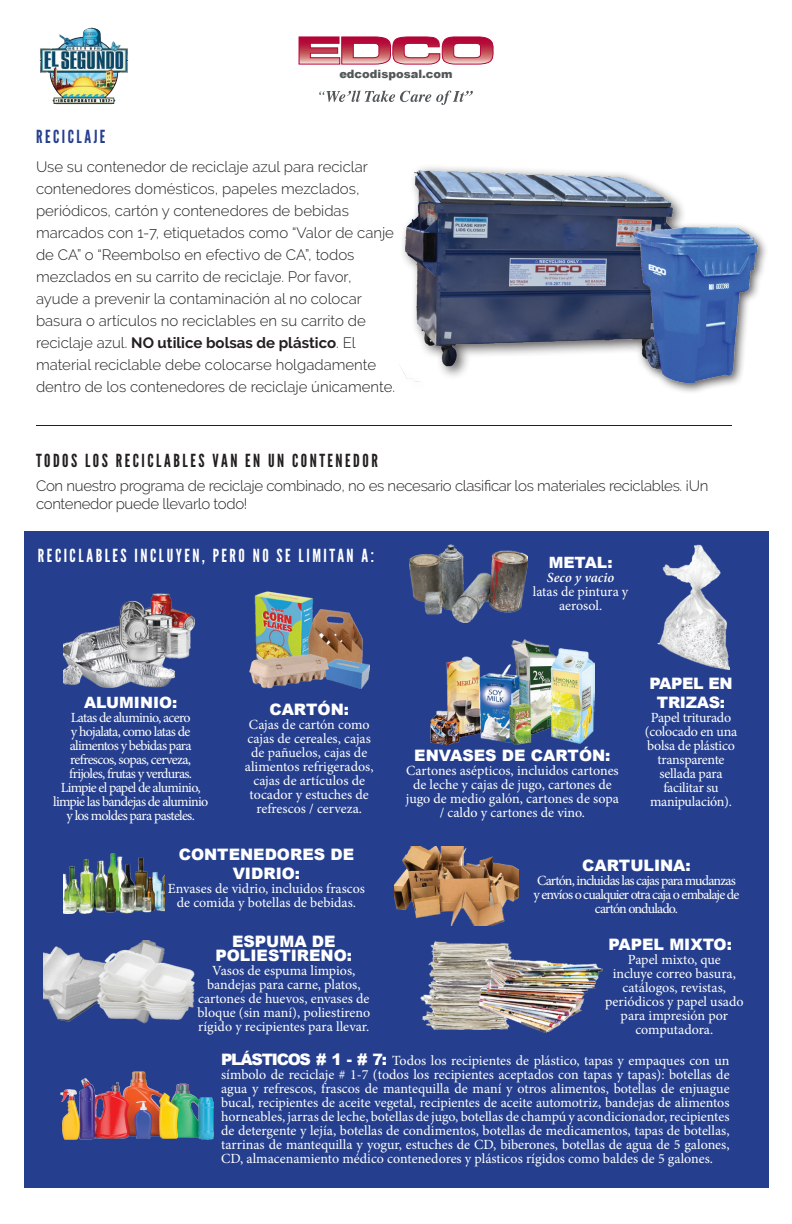
<style>
.page{position:relative;width:792px;height:1224px;background:#fff}
.page>*{position:absolute;margin:0;border:0;box-sizing:border-box;transform-origin:0 0}
.t1{font:18px "League Gothic";letter-spacing:.14em;color:#fff}
.t2{font:18px "League Gothic";letter-spacing:.14em;color:#231f20}
.t3{font:18px "League Gothic";letter-spacing:.14em;color:#253f8e}
.t4{font:900 15.8px/19px "Arial";color:#fff;text-align:center}
.t5{font:900 15.8px/19px "Arial";letter-spacing:-.02em;color:#fff;text-align:center}
.t6{font:900 15.6px "Arial";color:#fff}
.t7{font:300 15px/22px "Raleway";color:#231f20}
.t8{font:300 15px/18px "Raleway";letter-spacing:-.02em;color:#231f20}
.t9{font:14px/14px "Minion Pro";letter-spacing:-.01em;color:#fff;text-align:center}
.t10{font:14px/14px "Minion Pro";letter-spacing:-.05em;color:#fff;text-align:center}
.t11{font:14px/14px "Minion Pro";letter-spacing:-.06em;color:#fff;text-align:center}
.t12{font:italic 600 14px "Minion Pro";color:#fff}
.t13{font:900 11.4px "Arial";color:#535759}
.s1{font-weight:700}
.s2{font-family:"Arial";font-weight:900;font-size:15.8px}
</style>
<div class="page">
<hr style="left:36px;top:425px;width:696px;height:1px;background:#231f20">
<div style="left:24px;top:531px;width:744px;height:657px;background:#253f8e"></div>
<img style="left:431px;top:639px;width:164px;height:106px">
<img style="left:395px;top:846px;width:124px;height:79px">
<img style="left:64px;top:854px;width:100px;height:59px">
<img style="left:249px;top:592px;width:120px;height:97px">
<img style="left:43px;top:940px;width:152px;height:84px">
<img style="left:409px;top:545px;width:118px;height:78px">
<img style="left:64px;top:625px;width:110px;height:62px">
<img style="left:118px;top:593px;width:77px;height:70px">
<img style="left:658px;top:545px;width:72px;height:125px">
<img style="left:421px;top:941px;width:91px;height:89px">
<img style="left:477px;top:957px;width:125px;height:76px">
<img style="left:60px;top:1071px;width:154px;height:69px">
<img style="left:400px;top:167px;width:277px;height:215px">
<div style="left:628px;top:222px;width:141px;height:173px;background:#231f20;opacity:.75"></div>
<img style="left:633px;top:225px;width:125px;height:157px">
<svg style="left:299px;top:36px;width:195px;height:28px"></svg>
<svg style="left:319px;top:91px;width:154px;height:14px"></svg>
<img style="left:39px;top:27px;width:90px;height:78px">
<p class="t13" style="left:339px;top:66px;width:115px">edcodisposal.com</p>
<p class="t3" style="left:36px;top:126px;width:71px">RECICLAJE</p>
<p class="t7" style="left:36px;top:156px;width:361px">Use su contenedor de reciclaje azul para reciclar contenedores domésticos, papeles mezclados, periódicos, cartón y contenedores de bebidas marcados con 1-7, etiquetados como “Valor de canje de CA” o “Reembolso en efectivo de CA”, todos mezclados en su carrito de reciclaje. Por favor, ayude a prevenir la contaminación al no colocar basura o artículos no reciclables en su carrito de reciclaje azul. <span class="s1">NO utilice bolsas de plástico</span>. El material reciclable debe colocarse holgadamente dentro de los contenedores de reciclaje únicamente.</p>
<p class="t2" style="left:36px;top:450px;width:343px">TODOS LOS RECICLABLES VAN EN UN CONTENEDOR</p>
<p class="t8" style="left:36px;top:477px;width:674px">Con nuestro programa de reciclaje combinado, no es necesario clasificar los materiales reciclables. ¡Un contenedor puede llevarlo todo!</p>
<p class="t1" style="left:38px;top:545px;width:338px">RECICLABLES INCLUYEN, PERO NO SE LIMITAN A:</p>
<p class="t6" style="left:84px;top:691px;width:95px">ALUMINIO:</p>
<p class="t10" style="left:53px;top:711px;width:157px">Latas de aluminio, acero<br>y hojalata, como latas de alimentos y bebidas para refrescos, sopas, cerveza, frijoles, frutas y verduras.<br>Limpie el papel de aluminio, limpie las bandejas de aluminio y los moldes para pasteles.</p>
<p class="t4" style="left:269px;top:699px;width:81px">CARTÓN:</p>
<p class="t9" style="left:245px;top:717px;width:130px">Cajas de cartón como cajas de cereales, cajas de pañuelos, cajas de alimentos refrigerados, cajas de artículos de tocador y estuches de refrescos / cerveza.</p>
<p class="t4" style="left:179px;top:845px;width:177px">CONTENEDORES DE<br>VIDRIO:</p>
<p class="t9" style="left:168px;top:882px;width:199px">Envases de vidrio, incluidos frascos de comida y botellas de bebidas.</p>
<p class="t6" style="left:549px;top:551px;width:65px">METAL:</p>
<p class="t12" style="left:547px;top:568px;width:69px">Seco y vacio</p>
<p class="t9" style="left:533px;top:585px;width:97px">latas de pintura y aerosol.</p>
<p class="t5" style="left:649px;top:673px;width:85px">PAPEL EN<br>TRIZAS:</p>
<p class="t9" style="left:645px;top:710px;width:94px">Papel triturado (colocado en una bolsa de plástico transparente sellada para facilitar su manipulación).</p>
<p class="t4" style="left:414px;top:745px;width:198px">ENVASES DE CARTÓN:</p>
<p class="t9" style="left:406px;top:763px;width:215px">Cartones asépticos, incluidos cartones de leche y cajas de jugo, cartones de jugo de medio galón, cartones de sopa / caldo y cartones de vino.</p>
<p class="t4" style="left:582px;top:855px;width:110px">CARTULINA:</p>
<p class="t11" style="left:534px;top:873px;width:207px">Cartón, incluidas las cajas para mudanzas y envíos o cualquier otra caja o embalaje de cartón ondulado.</p>
<p class="t4" style="left:215px;top:934px;width:138px;line-height:14px">ESPUMA DE<br>POLIESTIRENO:</p>
<p class="t9" style="left:197px;top:964px;width:174px">Vasos de espuma limpios, bandejas para carne, platos, cartones de huevos, envases de bloque (sin maní), poliestireno rígido y recipientes para llevar.</p>
<p class="t9" style="left:221px;top:1053px;width:510px;text-align:justify"><span class="s2">PLÁSTICOS # 1 - # 7:</span> Todos los recipientes de plástico, tapas y empaques con un símbolo de reciclaje # 1-7 (todos los recipientes aceptados con tapas y tapas): botellas de agua y refrescos, frascos de mantequilla de maní y otros alimentos, botellas de enjuague bucal, recipientes de aceite vegetal, recipientes de aceite automotriz, bandejas de alimentos horneables, jarras de leche, botellas de jugo, botellas de champú y acondicionador, recipientes de detergente y lejía, botellas de condimentos, botellas de medicamentos, tapas de botellas, tarrinas de mantequilla y yogur, estuches de CD, biberones, botellas de agua de 5 galones, CD, almacenamiento médico contenedores y plásticos rígidos como baldes de 5 galones.</p>
<p class="t4" style="left:608px;top:934px;width:125px">PAPEL MIXTO:</p>
<p class="t9" style="left:605px;top:953px;width:140px">Papel mixto, que<br>incluye correo basura, catálogos, revistas, periódicos y papel usado para impresión por computadora.</p>
</div>
